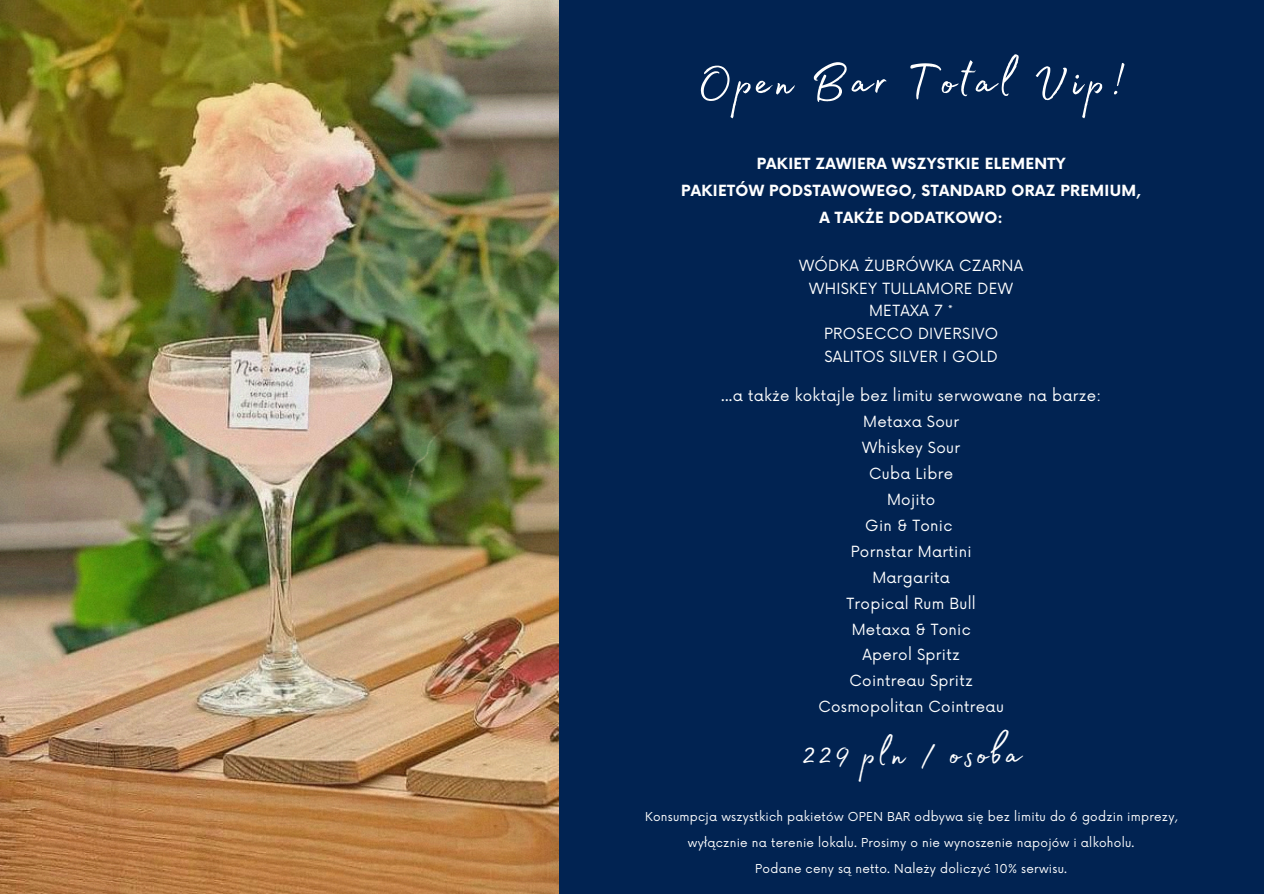
<style>
.page{position:relative;width:1264px;height:894px;background:#fff}
.page>*{position:absolute;margin:0;border:0;box-sizing:border-box;transform-origin:0 0}
.t1{font:60px "Madelyn Fill";letter-spacing:.065em;color:#fff}
.t2{font:45px "Madelyn Fill";letter-spacing:.065em;color:#fff}
.t3{font:15px/26px "Now";letter-spacing:.02em;color:#fff;text-align:center}
.t4{font:700 15px/27px "Now";letter-spacing:.02em;color:#fff;text-align:center}
.t5{font:12px/26px "Now";letter-spacing:.02em;color:#fff;text-align:center}
</style>
<div class="page">
<div style="left:0;top:0;width:1263px;height:893px;background:#012352"></div>
<img style="left:0;top:0;width:558px;height:893px">
<h1 class="t1" style="left:698px;top:36px;width:428px">Open Bar Total Vip!</h1>
<p class="t4" style="left:681px;top:150px;width:461px">PAKIET ZAWIERA WSZYSTKIE ELEMENTY<br>PAKIETÓW PODSTAWOWEGO, STANDARD ORAZ PREMIUM,<br>A TAKŻE DODATKOWO:</p>
<p class="t3" style="left:799px;top:255px;width:226px;line-height:23px">WÓDKA ŻUBRÓWKA CZARNA<br>WHISKEY TULLAMORE DEW</p>
<p class="t3" style="left:824px;top:300px;width:176px;line-height:22.5px">METAXA 7 *<br>PROSECCO DIVERSIVO</p>
<p class="t3" style="left:824px;top:344px;width:175px">SALITOS SILVER I GOLD</p>
<p class="t3" style="left:721px;top:383px;width:381px">...a także koktajle bez limitu serwowane na barze:<br>Metaxa Sour<br>Whiskey Sour<br>Cuba Libre<br>Mojito<br>Gin &amp; Tonic<br>Pornstar Martini<br>Margarita<br>Tropical Rum Bull<br>Metaxa &amp; Tonic<br>Aperol Spritz<br>Cointreau Spritz<br>Cosmopolitan Cointreau</p>
<h2 class="t2" style="left:801px;top:720px;width:220px">229 pln / osoba</h2>
<p class="t5" style="left:645px;top:803px;width:533px">Konsumpcja wszystkich pakietów OPEN BAR odbywa się bez limitu do 6 godzin imprezy, wyłącznie na terenie lokalu. Prosimy o nie wynoszenie napojów i alkoholu.<br>Podane ceny są netto. Należy doliczyć 10% serwisu.</p>
</div>
